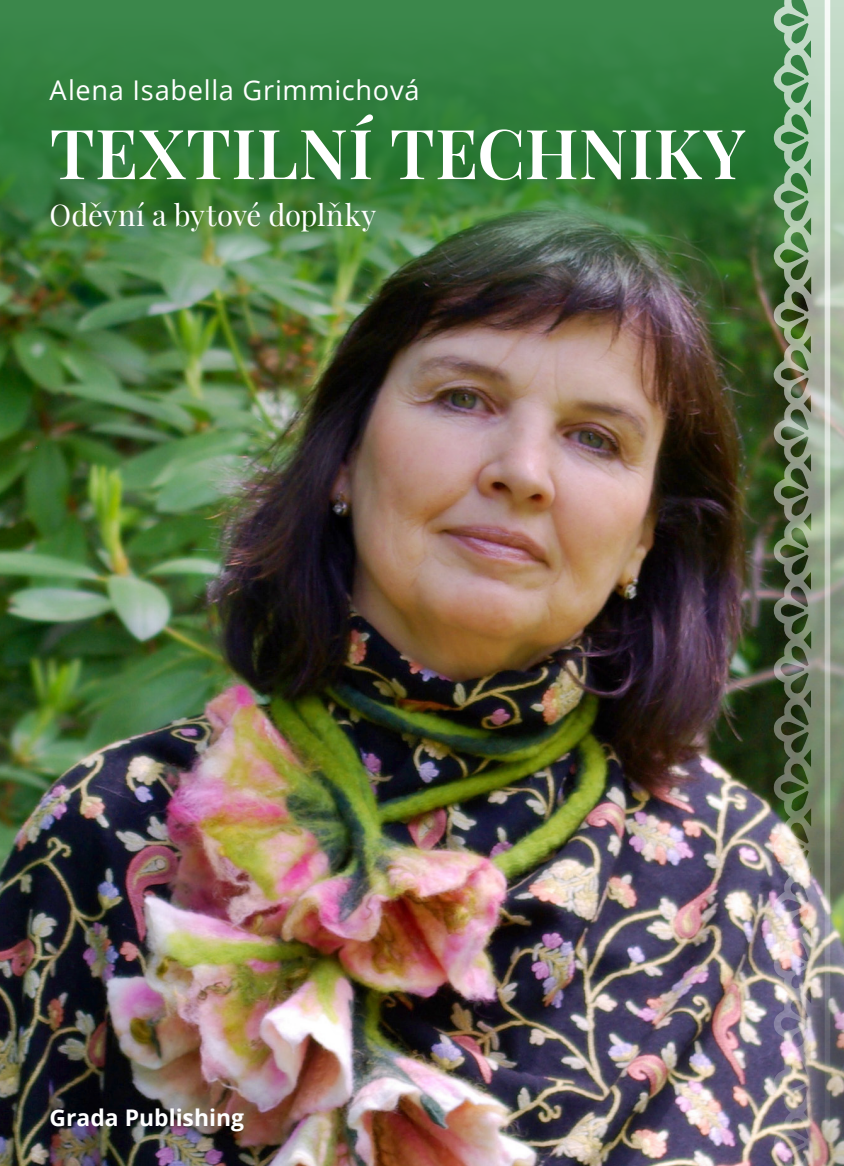
<style>
.page{position:relative;width:844px;height:1166px;background:#fff}
.page>*{position:absolute;margin:0;border:0;box-sizing:border-box;transform-origin:0 0}
.nadpis1a{font:600 68.95px "Playfair Display";letter-spacing:.005em;color:#fff}
.t1{font:29.4px "Playfair Display";color:#fff}
.Normal1{font:27.12px "Open Sans";letter-spacing:.025em;color:#fff}
.t2{font:700 22.93px "Open Sans";color:#fff}
</style>
<div class="page">
<img style="left:0;top:298px;width:771px;height:868px">
<img style="left:0;top:0;width:771px;height:298px">
<img style="left:771px;top:0;width:72px;height:1166px">
<svg style="left:824px;top:0;width:6px;height:1166px;background:#b9beb5"></svg>
<p class="Normal1" style="left:50px;top:72px;width:371px">Alena Isabella Grimmichová</p>
<p class="nadpis1a" style="left:50px;top:99px;width:697px">TEXTILNÍ TECHNIKY</p>
<p class="t1" style="left:50px;top:192px;width:328px">Oděvní a bytové doplňky</p>
<p class="t2" style="left:50px;top:1102px;width:196px">Grada Publishing</p>
</div>
